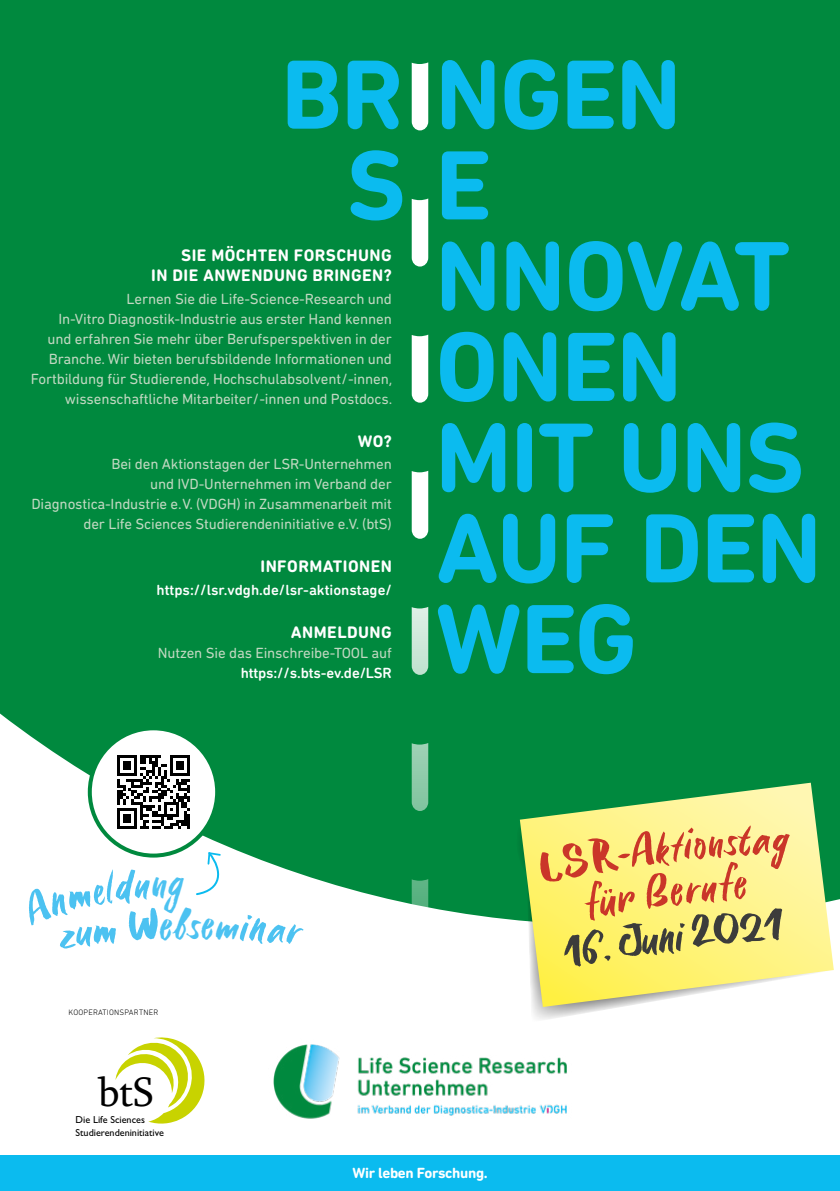
<style>
.page{position:relative;width:840px;height:1191px;background:#fff}
.page>*{position:absolute;margin:0;border:0;box-sizing:border-box;transform-origin:0 0}
.t1{font:48px "Six Hands Brush";color:#4cc2f1}
.t2{font:42.2px "Sylfaen";color:#000}
.t3{font:700 17px/20px "DIN Next Rounded LT Pro";letter-spacing:.025em;color:#fff;text-align:right}
.t4{font:15px/20px "DIN Next Rounded LT Pro";letter-spacing:-.01em;color:#c1d8c1;text-align:right}
.t5{font:500 15px "DIN Next Rounded LT Pro";color:#fff}
.t6{font:700 15px "DIN Next Rounded LT Pro";letter-spacing:-.02em;color:#fff}
.t7{font:10.2px/12.2px "Gill Sans";color:#000}
.t8{font:300 8px "DIN Next Rounded LT Pro";letter-spacing:.025em;color:#000}
</style>
<div class="page">
<div style="left:0;top:0;width:839px;height:921px;background:#00893e"></div>
<svg style="left:437px;top:604px;width:195px;height:70px"></svg>
<svg style="left:438px;top:514px;width:376px;height:69px"></svg>
<svg style="left:441px;top:422px;width:359px;height:71px"></svg>
<svg style="left:440px;top:332px;width:235px;height:70px"></svg>
<svg style="left:411px;top:879px;width:17px;height:42px"></svg>
<svg style="left:411px;top:743px;width:17px;height:68px"></svg>
<svg style="left:411px;top:607px;width:17px;height:68px"></svg>
<svg style="left:411px;top:471px;width:17px;height:68px"></svg>
<svg style="left:411px;top:334px;width:17px;height:69px"></svg>
<svg style="left:350px;top:150px;width:438px;height:161px"></svg>
<svg style="left:287px;top:60px;width:387px;height:70px"></svg>
<div style="left:90px;top:728px;width:127px;height:127px;background:#fff;border-radius:50%"></div>
<svg style="left:117px;top:755px;width:73px;height:73px"></svg>
<div style="left:88px;top:726px;width:131px;height:131px;border:4px solid #00893e;border-radius:50%"></div>
<div style="left:0;top:1155px;width:839px;height:36px;background:#0bbbef"></div>
<svg style="left:532px;top:1007px;width:87px;height:12px"></svg>
<svg style="left:519px;top:782px;width:314px;height:225px"></svg>
<img style="left:273px;top:1044px;width:294px;height:75px">
<svg style="left:115px;top:1037px;width:89px;height:87px"></svg>
<svg style="left:516px;top:818px;width:273px;height:151px"></svg>
<svg style="left:18px;top:850px;width:286px;height:71px"></svg>
<p class="t3" style="left:151px;top:245px;width:242px">SIE MÖCHTEN FORSCHUNG<br>IN DIE ANWENDUNG BRINGEN?</p>
<p class="t4" style="left:31px;top:288px;width:362px">Lernen Sie die Life-Science-Research und<br>In-Vitro Diagnostik-Industrie aus erster Hand kennen<br>und erfahren Sie mehr über Berufsperspektiven in der Branche. Wir bieten berufsbildende Informationen und Fortbildung für Studierende, Hochschulabsolvent/-innen, wissenschaftliche Mitarbeiter/-innen und Postdocs.</p>
<p class="t3" style="left:357px;top:431px;width:36px">WO?</p>
<p class="t4" style="left:31px;top:454px;width:362px">Bei den Aktionstagen der LSR-Unternehmen<br>und IVD-Unternehmen im Verband der Diagnostica-Industrie e.V. (VDGH) in Zusammenarbeit mit der Life Sciences Studierendeninitiative e.V. (btS)</p>
<p class="t3" style="left:260px;top:556px;width:133px">INFORMATIONEN</p>
<p class="t5" style="left:156px;top:581px;width:237px">https://lsr.vdgh.de/lsr-aktionstage/</p>
<p class="t3" style="left:291px;top:622px;width:102px">ANMELDUNG</p>
<p class="t4" style="left:158px;top:642px;width:235px">Nutzen Sie das Einschreibe-TOOL auf</p>
<p class="t5" style="left:241px;top:664px;width:152px">https://s.bts-ev.de/LSR</p>
<h1 class="t1" style="left:188px;top:892px;width:14px">s</h1>
<p class="t8" style="left:69px;top:1007px;width:91px">KOOPERATIONSPARTNER</p>
<h2 class="t2" style="left:97px;top:1063px;width:58px">btS</h2>
<p class="t7" style="left:76px;top:1114px;width:90px">Die Life Sciences<br>Studierendeninitiative</p>
<p class="t6" style="left:352px;top:1164px;width:137px">Wir leben Forschung.</p>
</div>
